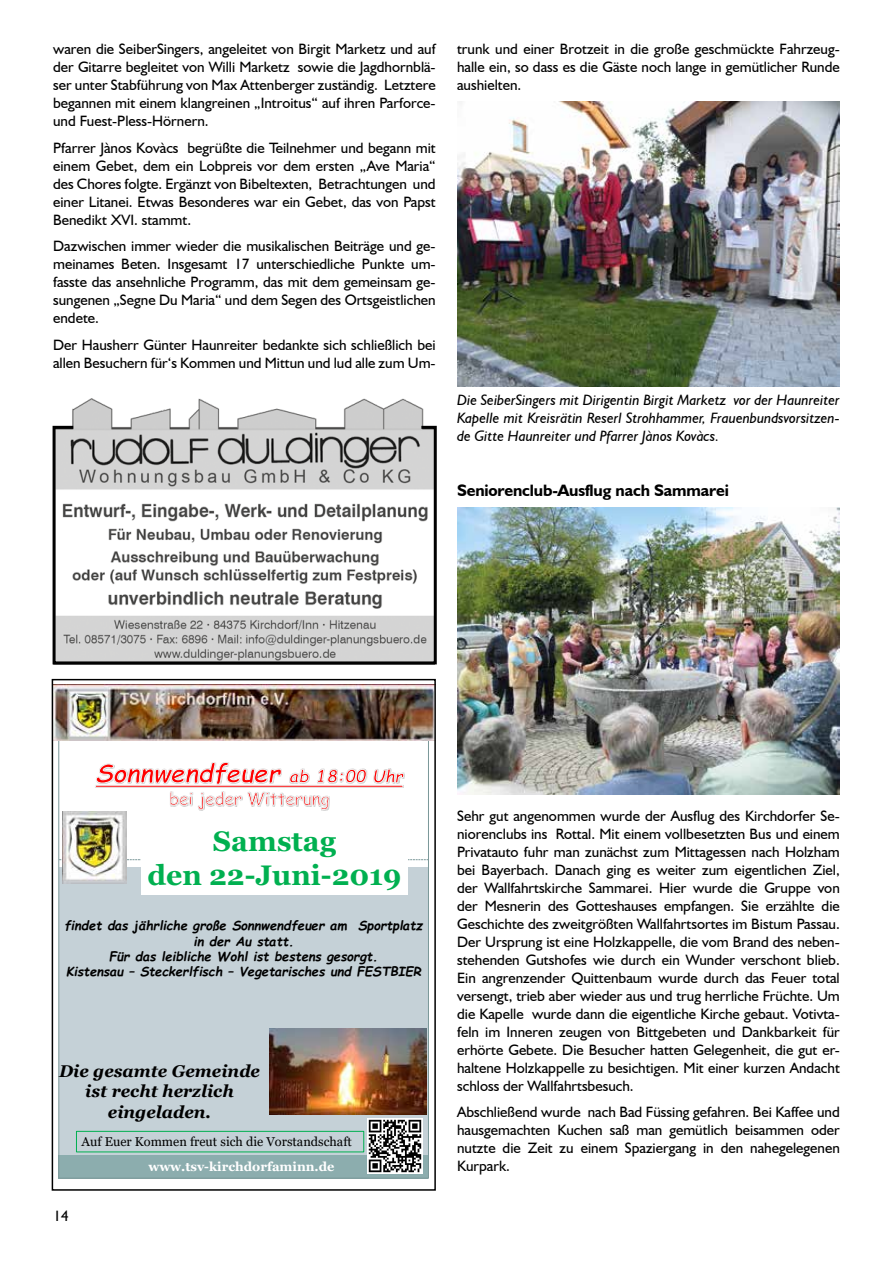
<style>
.page{position:relative;width:893px;height:1263px;background:#fff}
.page>*{position:absolute;margin:0;border:0;box-sizing:border-box;transform-origin:0 0}
.t1{font:700 28.35px/34px "Georgia";color:#00b050;text-align:center}
.t2{font:italic 700 16.95px/20.4px "Georgia";color:#000;text-align:center}
.t3{font:700 16.5px "Humanist 521 BT";letter-spacing:-.01em;color:#000}
.t4{font:15px/18px "Humanist 521 BT";color:#000;text-align:justify}
.t5{font:italic 15px/18px "Humanist 521 BT";color:#000;text-align:justify}
.t6{font:italic 700 12.75px/15.3px "Comic Sans MS";color:#000;text-align:center}
.t7{font:12.75px "Georgia";color:#000}
.t8{font:700 12.75px "Georgia";color:#fff}
</style>
<div class="page">
<img style="left:457px;top:102px;width:383px;height:285px">
<img style="left:457px;top:507px;width:383px;height:287px">
<div style="left:52px;top:680px;width:383px;height:510px;background:#c5d1d7"></div>
<div style="left:52px;top:1178px;width:383px;height:12px;background:#fff"></div>
<div style="left:429px;top:680px;width:6px;height:510px;background:#fff"></div>
<div style="left:52px;top:680px;width:7px;height:510px;background:#fff"></div>
<svg style="left:55px;top:682px;width:378px;height:185px;fill:#fff"></svg>
<div style="left:59px;top:1155px;width:369px;height:23px;background:#8cadae"></div>
<svg style="left:59px;top:741px;width:370px;height:136px;background:#faebeb"></svg>
<img style="left:55px;top:685px;width:378px;height:56px">
<img style="left:63px;top:812px;width:63px;height:71px">
<img style="left:368px;top:1119px;width:54px;height:54px">
<div style="left:76px;top:1131px;width:288px;height:21px;border:1px solid #00b050"></div>
<div style="left:141px;top:821px;width:267px;height:74px;background:#fff"></div>
<img style="left:269px;top:1028px;width:158px;height:86px">
<div style="left:52px;top:679px;width:384px;height:512px;border:2px solid #000"></div>
<img style="left:72px;top:398px;width:352px;height:26px">
<svg style="left:52px;top:424px;width:385px;height:241px"></svg>
<p class="t4" style="left:53px;top:40px;width:384px">waren die SeiberSingers, angeleitet von Birgit Marketz und auf der Gitarre begleitet von Willi Marketz sowie die Jagdhornblä&shy;ser unter Stabführung von Max Attenberger zuständig. Letztere begannen mit einem klangreinen „Introitus“ auf ihren Parforce&shy;und Fuest-Pless-Hörnern.</p>
<p class="t4" style="left:53px;top:138px;width:384px">Pfarrer Jànos Kovàcs begrüßte die Teilnehmer und begann mit einem Gebet, dem ein Lobpreis vor dem ersten „Ave Maria“ des Chores folgte. Ergänzt von Bibeltexten, Betrachtungen und einer Litanei. Etwas Besonderes war ein Gebet, das von Papst Benedikt XVI. stammt.</p>
<p class="t4" style="left:53px;top:237px;width:384px">Dazwischen immer wieder die musikalischen Beiträge und ge&shy;meinames Beten. Insgesamt 17 unterschiedliche Punkte um&shy;fasste das ansehnliche Programm, das mit dem gemeinsam ge&shy;sungenen „Segne Du Maria“ und dem Segen des Ortsgeistlichen endete.</p>
<p class="t4" style="left:53px;top:335px;width:384px">Der Hausherr Günter Haunreiter bedankte sich schließlich bei allen Besuchern für‘s Kommen und Mittun und lud alle zum Um-</p>
<p class="t4" style="left:457px;top:40px;width:384px">trunk und einer Brotzeit in die große geschmückte Fahrzeug&shy;halle ein, so dass es die Gäste noch lange in gemütlicher Runde aushielten.</p>
<p class="t5" style="left:457px;top:390px;width:384px">Die SeiberSingers mit Dirigentin Birgit Marketz vor der Haunreiter Kapelle mit Kreisrätin Reserl Strohhammer, Frauenbundsvorsitzen&shy;de Gitte Haunreiter und Pfarrer Jànos Kovàcs.</p>
<p class="t3" style="left:457px;top:480px;width:273px">Seniorenclub-Ausflug nach Sammarei</p>
<h1 class="t1" style="left:147px;top:825px;width:256px">Samstag<br>den 22-Juni-2019</h1>
<p class="t6" style="left:65px;top:917px;width:360px">findet das jährliche große Sonnwendfeuer am Sportplatz in der Au statt.<br>Für das leibliche Wohl ist bestens gesorgt.<br>Kistensau – Steckerlfisch – Vegetarisches und FESTBIER</p>
<p class="t2" style="left:59px;top:1061px;width:202px">Die gesamte Gemeinde ist recht herzlich eingeladen.</p>
<p class="t7" style="left:82px;top:1134px;width:272px">Auf Euer Kommen freut sich die Vorstandschaft</p>
<p class="t4" style="left:457px;top:806px;width:384px">Sehr gut angenommen wurde der Ausflug des Kirchdorfer Se&shy;niorenclubs ins Rottal. Mit einem vollbesetzten Bus und einem Privatauto fuhr man zunächst zum Mittagessen nach Holzham bei Bayerbach. Danach ging es weiter zum eigentlichen Ziel, der Wallfahrtskirche Sammarei. Hier wurde die Gruppe von der Mesnerin des Gotteshauses empfangen. Sie erzählte die Geschichte des zweitgrößten Wallfahrtsortes im Bistum Passau.<br>Der Ursprung ist eine Holzkappelle, die vom Brand des neben&shy;stehenden Gutshofes wie durch ein Wunder verschont blieb.<br>Ein angrenzender Quittenbaum wurde durch das Feuer total versengt, trieb aber wieder aus und trug herrliche Früchte. Um die Kapelle wurde dann die eigentliche Kirche gebaut. Votivta&shy;feln im Inneren zeugen von Bittgebeten und Dankbarkeit für erhörte Gebete. Die Besucher hatten Gelegenheit, die gut er&shy;haltene Holzkappelle zu besichtigen. Mit einer kurzen Andacht schloss der Wallfahrtsbesuch.</p>
<p class="t4" style="left:457px;top:1103px;width:384px">Abschließend wurde nach Bad Füssing gefahren. Bei Kaffee und hausgemachten Kuchen saß man gemütlich beisammen oder nutzte die Zeit zu einem Spaziergang in den nahegelegenen</p>
<p class="t4" style="left:54px;top:1207px;width:17px">14</p>
<p class="t8" style="left:148px;top:1158px;width:188px">www.tsv-kirchdorfaminn.de</p>
<p class="t4" style="left:457px;top:1157px;width:54px">Kurpark.</p>
</div>
